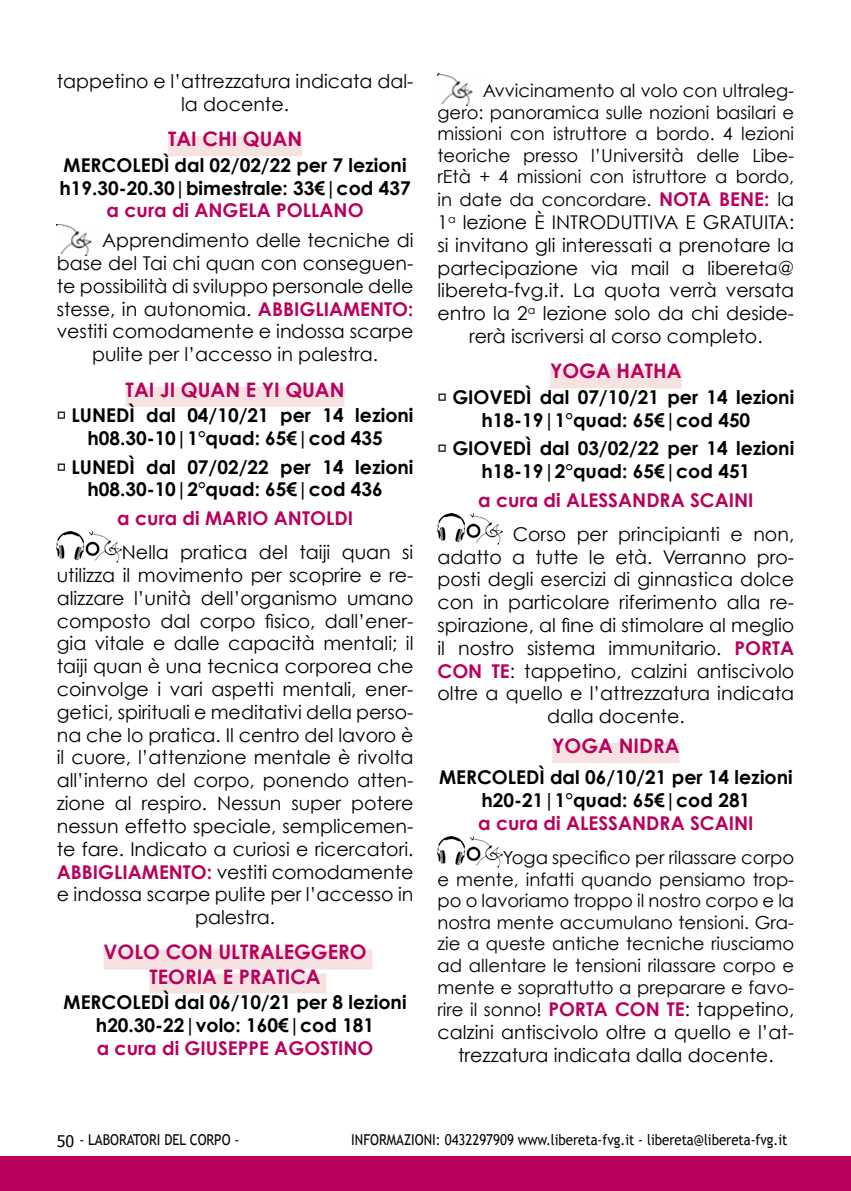
<style>
.page{position:relative;width:851px;height:1191px;background:#fff}
.page>*{position:absolute;margin:0;border:0;box-sizing:border-box;transform-origin:0 0}
.t1{font:700 20px/24px "Century Gothic";color:#b9005c;text-align:center}
.t2{font:19px/22.8px "Century Gothic";color:#000;text-align:center}
.t3{font:700 19px/22.8px "Century Gothic";color:#000;text-align:center}
.t4{font:700 19px "Century Gothic";color:#b9005c}
.t5{font:18px/21.8px "Century Gothic";color:#000;text-align:justify}
.t6{font:15px "Trebuchet MS";color:#000;scale:.88 1}
.s1{font-weight:700;color:#b9005c}
.s2{font-family:"Trebuchet MS";font-weight:400}
.s3{font-weight:700;font-size:19px;color:#b9005c}
.s4{font-size:19px}
.s5{font-family:"Tahoma";font-size:16px}
</style>
<div class="page">
<div style="left:0;top:1157px;width:850px;height:34px;background:#b9005c"></div>
<hr style="left:850px;top:1157px;width:1px;height:34px;background:#b9005c">
<div style="left:168px;top:136px;width:134px;height:20px;background:#f5e2e1"></div>
<div style="left:126px;top:386px;width:218px;height:20px;background:#f5e2e1"></div>
<div style="left:104px;top:949px;width:268px;height:20px;background:#f5e2e1"></div>
<div style="left:149px;top:973px;width:177px;height:20px;background:#f5e2e1"></div>
<img style="left:57px;top:224px;width:35px;height:32px">
<img style="left:57px;top:531px;width:65px;height:32px">
<div style="left:550px;top:368px;width:131px;height:20px;background:#f5e2e1"></div>
<div style="left:552px;top:743px;width:127px;height:20px;background:#f5e2e1"></div>
<img style="left:437px;top:74px;width:36px;height:31px">
<img style="left:437px;top:513px;width:65px;height:32px">
<img style="left:437px;top:836px;width:65px;height:32px">
<p class="t2" style="left:57px;top:69px;width:358px">tappetino e l’attrezzatura indicata dal&shy;la docente.</p>
<p class="t1" style="left:168px;top:126px;width:135px">TAI CHI QUAN</p>
<p class="t3" style="left:59px;top:153px;width:353px;text-align:left">MERCOLEDÌ dal 02/02/22 per 7 lezioni h19.30-20.30|bimestrale: 33€|cod 437</p>
<p class="t4" style="left:107px;top:196px;width:258px">a cura di ANGELA POLLANO</p>
<p class="t2" style="left:102px;top:229px;width:313px">Apprendimento delle tecniche di</p>
<p class="t2" style="left:57px;top:251px;width:358px">base del Tai chi quan con conseguen-</p>
<p class="t2" style="left:57px;top:274px;width:358px">te possibilità di sviluppo personale delle</p>
<p class="t2" style="left:57px;top:297px;width:358px">stesse, in autonomia. <span class="s1">ABBIGLIAMENTO:</span></p>
<p class="t2" style="left:57px;top:320px;width:358px">vestiti comodamente e indossa scarpe</p>
<p class="t2" style="left:92px;top:343px;width:287px">pulite per l’accesso in palestra.</p>
<p class="t1" style="left:126px;top:376px;width:220px">TAI JI QUAN E YI QUAN</p>
<p class="t3" style="left:57px;top:403px;width:358px"><span class="s2">Ò</span> LUNEDÌ dal 04/10/21 per 14 lezioni h08.30-10|1°quad: 65€|cod 435</p>
<p class="t3" style="left:57px;top:454px;width:358px"><span class="s2">Ò</span> LUNEDÌ dal 07/02/22 per 14 lezioni h08.30-10|2°quad: 65€|cod 436</p>
<p class="t4" style="left:117px;top:503px;width:237px">a cura di MARIO ANTOLDI</p>
<p class="t2" style="left:122px;top:540px;width:293px">Nella pratica del taiji quan si</p>
<p class="t2" style="left:57px;top:563px;width:358px">utilizza il movimento per scoprire e re-</p>
<p class="t2" style="left:57px;top:586px;width:358px">alizzare l’unità dell’organismo umano</p>
<p class="t2" style="left:57px;top:609px;width:358px">composto dal corpo fisico, dall’ener-</p>
<p class="t2" style="left:57px;top:632px;width:358px">gia vitale e dalle capacità mentali; il</p>
<p class="t2" style="left:57px;top:654px;width:358px">taiji quan è una tecnica corporea che</p>
<p class="t2" style="left:57px;top:677px;width:358px">coinvolge i vari aspetti mentali, ener-</p>
<p class="t2" style="left:57px;top:700px;width:358px">getici, spirituali e meditativi della perso-</p>
<p class="t2" style="left:57px;top:723px;width:358px">na che lo pratica. Il centro del lavoro è</p>
<p class="t2" style="left:57px;top:746px;width:358px">il cuore, l’attenzione mentale è rivolta</p>
<p class="t2" style="left:57px;top:768px;width:358px">all’interno del corpo, ponendo atten-</p>
<p class="t2" style="left:57px;top:791px;width:358px">zione al respiro. Nessun super potere</p>
<p class="t2" style="left:57px;top:814px;width:358px">nessun effetto speciale, semplicemen-</p>
<p class="t2" style="left:57px;top:837px;width:358px">te fare. Indicato a curiosi e ricercatori.</p>
<p class="t2" style="left:57px;top:860px;width:358px"><span class="s1">ABBIGLIAMENTO:</span> vestiti comodamente</p>
<p class="t2" style="left:57px;top:882px;width:358px">e indossa scarpe pulite per l’accesso in</p>
<p class="t2" style="left:195px;top:905px;width:81px">palestra.</p>
<p class="t1" style="left:104px;top:939px;width:264px">VOLO CON ULTRALEGGERO<br>TEORIA E PRATICA</p>
<p class="t3" style="left:64px;top:990px;width:344px">MERCOLEDÌ dal 06/10/21 per 8 lezioni h20.30-22|volo: 160€|cod 181</p>
<p class="t4" style="left:97px;top:1033px;width:278px">a cura di GIUSEPPE AGOSTINO</p>
<p class="t5" style="left:437px;top:79px;width:358px;text-indent:45px">Avvicinamento al volo con ultraleg&shy;gero: panoramica sulle nozioni basilari e missioni con istruttore a bordo. 4 lezioni teoriche presso l’Università delle Libe&shy;rEtà + 4 missioni con istruttore a bordo, in date da concordare. <span class="s3">NOTA BENE:</span> <span class="s4">la</span></p>
<p class="t2" style="left:437px;top:210px;width:358px">1<sup>a</sup> lezione È INTRODUTTIVA E GRATUITA: si invitano gli interessati a prenotare la partecipazione via mail a libereta@ libereta-fvg.it. La quota verrà versata entro la 2<sup>a</sup> lezione solo da chi deside&shy;rerà iscriversi al corso completo.</p>
<p class="t1" style="left:550px;top:358px;width:133px">YOGA HATHA</p>
<p class="t3" style="left:437px;top:385px;width:358px"><span class="s2">Ò</span> GIOVEDÌ dal 07/10/21 per 14 lezioni h18-19|1°quad: 65€|cod 450</p>
<p class="t3" style="left:437px;top:436px;width:358px"><span class="s2">Ò</span> GIOVEDÌ dal 03/02/22 per 14 lezioni h18-19|2°quad: 65€|cod 451</p>
<p class="t4" style="left:478px;top:485px;width:277px">a cura di ALESSANDRA SCAINI</p>
<p class="t2" style="left:512px;top:522px;width:283px">Corso per principianti e non,</p>
<p class="t2" style="left:437px;top:545px;width:358px">adatto a tutte le età. Verranno pro-</p>
<p class="t2" style="left:437px;top:568px;width:358px">posti degli esercizi di ginnastica dolce</p>
<p class="t2" style="left:437px;top:590px;width:358px">con in particolare riferimento alla re-</p>
<p class="t2" style="left:437px;top:613px;width:358px">spirazione, al fine di stimolare al meglio</p>
<p class="t2" style="left:437px;top:636px;width:358px">il nostro sistema immunitario. <span class="s1">PORTA</span></p>
<p class="t2" style="left:437px;top:659px;width:358px"><span class="s1">CON TE</span>: tappetino, calzini antiscivolo</p>
<p class="t2" style="left:437px;top:682px;width:358px">oltre a quello e l’attrezzatura indicata</p>
<p class="t2" style="left:547px;top:704px;width:139px">dalla docente.</p>
<p class="t1" style="left:552px;top:732px;width:129px">YOGA NIDRA</p>
<p class="t3" style="left:439px;top:765px;width:355px">MERCOLEDÌ dal 06/10/21 per 14 lezioni h20-21|1°quad: 65€|cod 281</p>
<p class="t4" style="left:478px;top:808px;width:277px">a cura di ALESSANDRA SCAINI</p>
<p class="t5" style="left:437px;top:846px;width:358px;text-indent:65px">Yoga specifico per rilassare corpo e mente, infatti quando pensiamo trop&shy;po o lavoriamo troppo il nostro corpo e la nostra mente accumulano tensioni. Gra&shy;zie a queste antiche tecniche riusciamo ad allentare le tensioni rilassare corpo e mente e soprattutto a preparare e favo&shy;rire il sonno! <span class="s3">PORTA CON TE</span><span class="s4">: tappetino,</span></p>
<p class="t2" style="left:437px;top:1020px;width:358px">calzini antiscivolo oltre a quello e l’at&shy;trezzatura indicata dalla docente.</p>
<p class="t6" style="left:57px;top:1131px;width:209px"><span class="s5">50</span> - LABORATORI DEL CORPO -</p>
<p class="t6" style="left:351px;top:1131px;width:497px">INFORMAZIONI: 0432297909 www.libereta-fvg.it - libereta@libereta-fvg.it</p>
</div>
